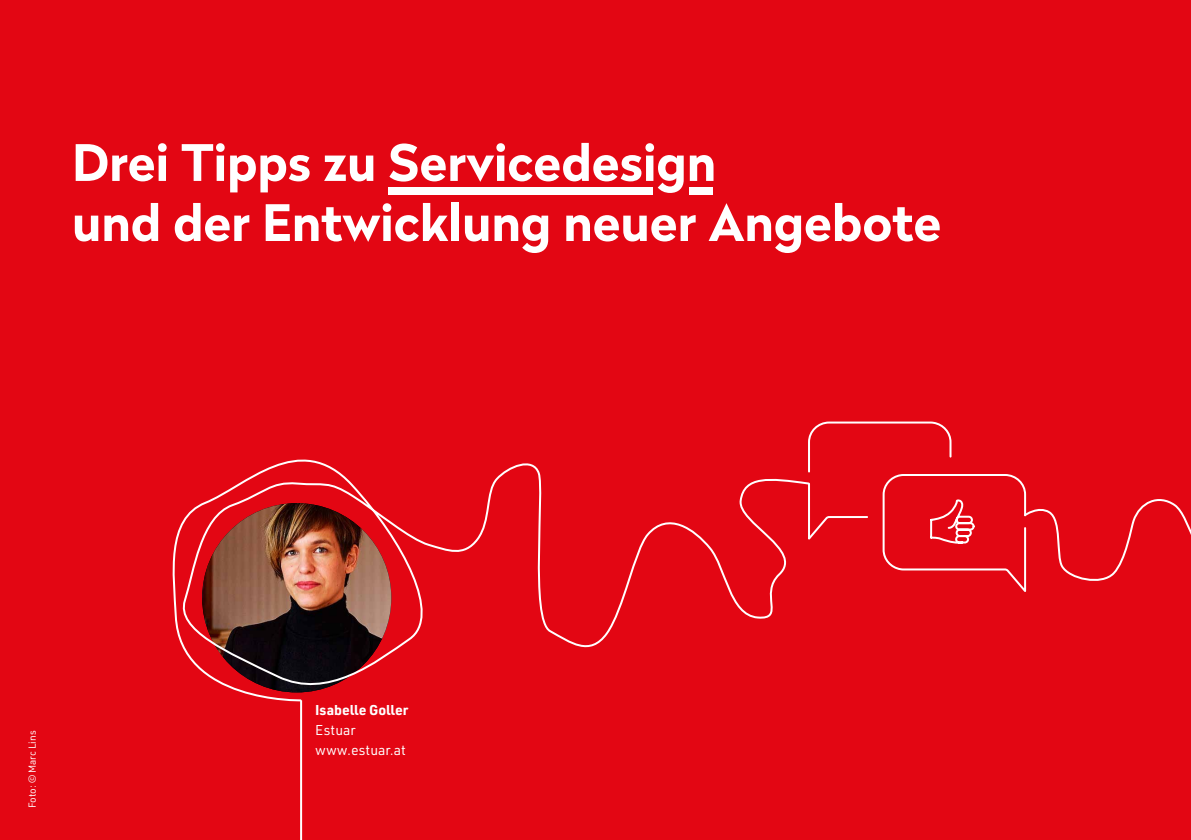
<style>
.page{position:relative;width:1191px;height:840px;background:#fff}
.page>*{position:absolute;margin:0;border:0;box-sizing:border-box;transform-origin:0 0}
.t1{font:700 50px/60px "Radikal";color:#fff}
.t2{font:14px/20px "URWDIN";color:#fff}
.t3{font:700 14px "URWDIN";color:#fff}
.t4{font:10px "URWDIN";color:#fff}
</style>
<div class="page">
<div style="left:0;top:0;width:1191px;height:839px;background:#e30613"></div>
<hr style="left:300px;top:700px;width:2px;height:139px;background:#fff">
<svg style="left:172px;top:459px;width:635px;height:243px"></svg>
<svg style="left:807px;top:421px;width:384px;height:171px"></svg>
<div style="left:388px;top:187px;width:264px;height:7px;background:#fff"></div>
<div style="left:689px;top:187px;width:24px;height:7px;background:#fff"></div>
<p class="t1" style="left:72px;top:138px;width:870px">Drei Tipps zu Servicedesign<br>und der Entwicklung neuer Angebote</p>
<p class="t4" style="left:27px;top:807px;width:79px;rotate:-90deg">Foto: © Marc Lins</p>
<p class="t3" style="left:315px;top:703px;width:95px">Isabelle Goller</p>
<p class="t2" style="left:315px;top:720px;width:92px">Estuar www.estuar.at</p>
</div>
